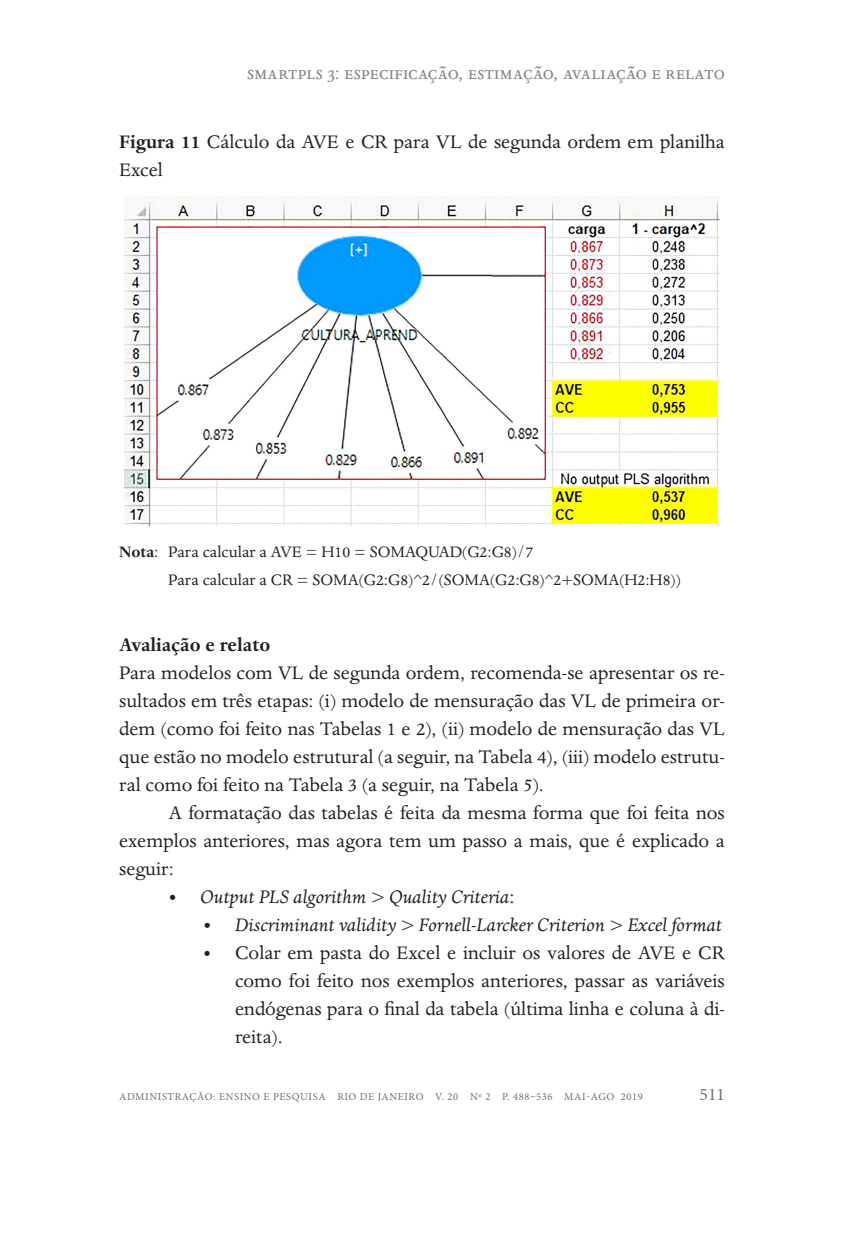
<style>
.page{position:relative;width:844px;height:1241px;background:#fff}
.page>*{position:absolute;margin:0;border:0;box-sizing:border-box;transform-origin:0 0}
.Corpo_esquerda{font:21px/28px "Dante MT Std";color:#231f20;text-align:justify}
.Corpo_do_texto{font:21px/28px "Dante MT Std";color:#231f20;text-align:justify}
.t1{font:italic 21px "Dante MT Std";color:#231f20}
.t2{font:21px "Dante MT Std";letter-spacing:.01em;color:#808285}
.Corpo_do_SUB_01{font:700 21px "Dante MT Std";color:#231f20}
.Corpo_esquerda-2{font:17.5px "Dante MT Std";color:#231f20}
.t3{font:17.5px "Minion Pro";color:#6c6d70}
.t4{font:10.5px "Minion Pro";letter-spacing:.06em;color:#6c6d70}
.s1{font-weight:700}
.s2{font-style:normal}
</style>
<div class="page">
<img style="left:124px;top:196px;width:595px;height:329px">
<p class="t2" style="left:247px;top:60px;width:479px">smartpls 3: especificação, estimação, avaliação e relato</p>
<p class="Corpo_esquerda" style="left:119px;top:128px;width:607px"><span class="s1">Figura 11</span> Cálculo da AVE e CR para VL de segunda ordem em planilha<br>Excel</p>
<p class="Corpo_esquerda-2" style="left:119px;top:541px;width:415px"><span class="s1">Nota</span>: Para calcular a AVE = H10 = SOMAQUAD(G2:G8)/7</p>
<p class="Corpo_esquerda-2" style="left:168px;top:569px;width:514px">Para calcular a CR = SOMA(G2:G8)^2/(SOMA(G2:G8)^2+SOMA(H2:H8))</p>
<p class="Corpo_do_SUB_01" style="left:119px;top:633px;width:153px">Avaliação e relato</p>
<p class="Corpo_esquerda" style="left:119px;top:658px;width:607px">Para modelos com VL de segunda ordem, recomenda-se apresentar os re&shy;sultados em três etapas: (i) modelo de mensuração das VL de primeira or&shy;dem (como foi feito nas Tabelas 1 e 2), (ii) modelo de mensuração das VL que estão no modelo estrutural (a seguir, na Tabela 4), (iii) modelo estrutu&shy;ral como foi feito na Tabela 3 (a seguir, na Tabela 5).</p>
<p class="Corpo_do_texto" style="left:119px;top:798px;width:607px;text-indent:50px">A formatação das tabelas é feita da mesma forma que foi feita nos exemplos anteriores, mas agora tem um passo a mais, que é explicado a seguir:</p>
<p class="t1" style="left:169px;top:885px;width:347px">• Output PLS algorithm &gt; Quality Criteria<span class="s2">:</span></p>
<p class="t1" style="left:203px;top:913px;width:519px">• Discriminant validity &gt; Fornell-Larcker Criterion &gt; Excel format</p>
<p class="Corpo_esquerda" style="left:235px;top:938px;width:491px;text-indent:-32px">• Colar em pasta do Excel e incluir os valores de AVE e CR como foi feito nos exemplos anteriores, passar as variáveis endógenas para o final da tabela (última linha e coluna à di&shy;reita).</p>
<p class="t4" style="left:119px;top:1089px;width:525px">ADMINISTRAÇÃO: ENSINO E PESQUISA RIO DE JANEIRO V. 20 No 2 P. 488–536 MAI-AGO 2019</p>
<p class="t3" style="left:699px;top:1082px;width:27px">511</p>
</div>
